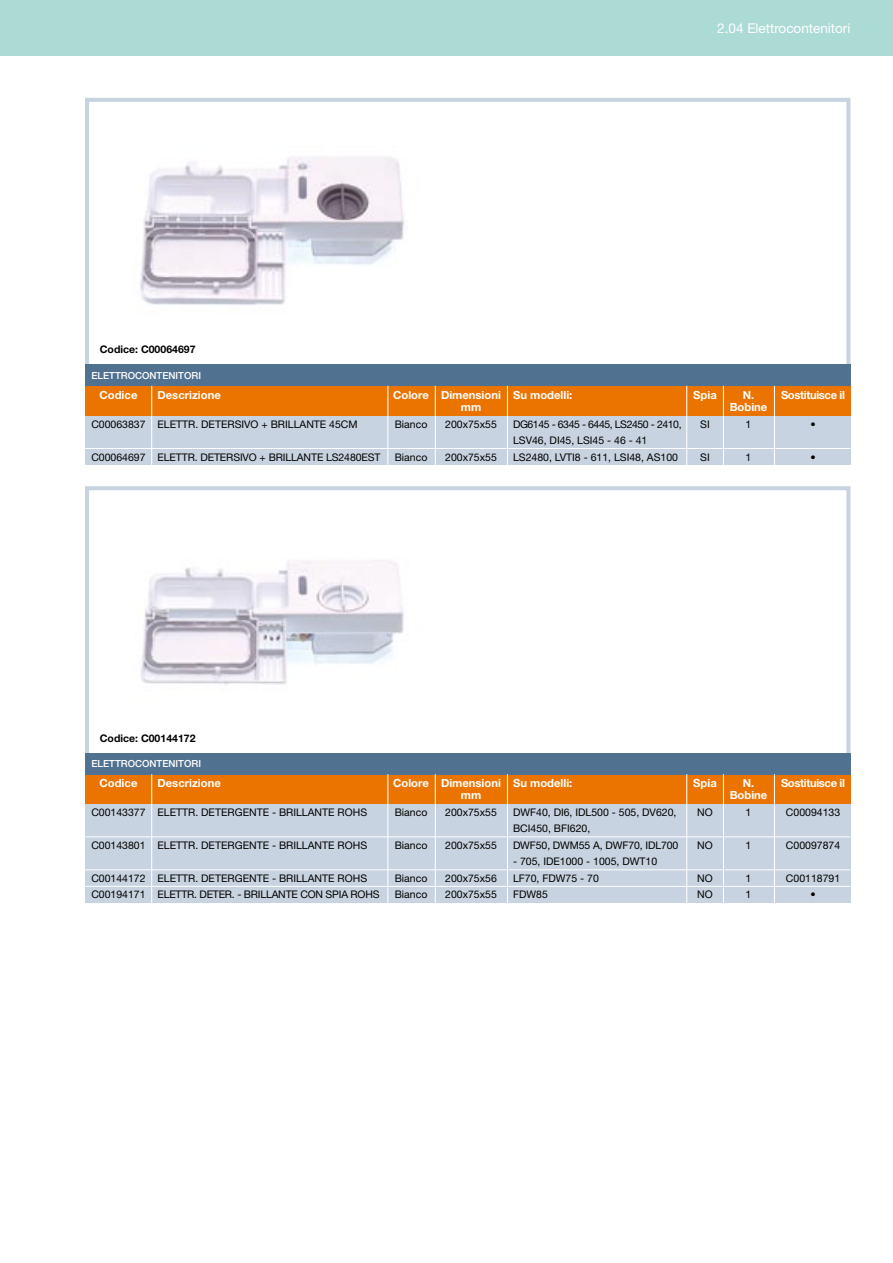
<style>
.page{position:relative;width:893px;height:1263px;background:#fff}
.page>*{position:absolute;margin:0;border:0;box-sizing:border-box;transform-origin:0 0}
.t1{font:13.5px "Helvetica Neue";color:#fff}
.t2{font:700 11.25px "Helvetica Neue";color:#fff}
.t3{font:700 11.25px "Helvetica Neue";letter-spacing:-.03em;color:#fff}
.t4{font:10.5px "Helvetica Neue";color:#000}
.t5{font:10.5px "Helvetica Neue";letter-spacing:-.02em;color:#000}
.t6{font:700 10.5px "Helvetica Neue";color:#000}
.t7{font:10.5px "Helvetica Neue";letter-spacing:-.04em;color:#000}
.t8{font:500 9.75px "Helvetica Neue";color:#fff}
</style>
<div class="page">
<div style="left:0;top:0;width:893px;height:55px;background:#acdad4"></div>
<img style="left:140px;top:157px;width:265px;height:148px">
<div style="left:85px;top:98px;width:765px;height:271px;border:4px solid #c7d3e0"></div>
<div style="left:85px;top:413px;width:765px;height:52px;background:#c7d3e0"></div>
<div style="left:85px;top:386px;width:765px;height:30px;background:#eb7400"></div>
<div style="left:85px;top:364px;width:765px;height:22px;background:#50718f"></div>
<hr style="left:85px;top:448px;width:765px;height:1px;background:#fff">
<hr style="left:151px;top:386px;width:1px;height:79px;background:#fff">
<hr style="left:387px;top:386px;width:1px;height:79px;background:#fff">
<hr style="left:507px;top:386px;width:1px;height:79px;background:#fff">
<hr style="left:435px;top:386px;width:1px;height:79px;background:#fff">
<hr style="left:774px;top:386px;width:1px;height:79px;background:#fff">
<hr style="left:723px;top:386px;width:1px;height:79px;background:#fff">
<img style="left:141px;top:560px;width:263px;height:125px">
<div style="left:85px;top:486px;width:765px;height:271px;border:4px solid #c7d3e0"></div>
<hr style="left:686px;top:386px;width:1px;height:79px;background:#fff">
<div style="left:85px;top:801px;width:765px;height:102px;background:#c7d3e0"></div>
<div style="left:85px;top:774px;width:765px;height:30px;background:#eb7400"></div>
<div style="left:85px;top:753px;width:765px;height:21px;background:#50718f"></div>
<hr style="left:85px;top:836px;width:765px;height:1px;background:#fff">
<hr style="left:151px;top:774px;width:1px;height:129px;background:#fff">
<hr style="left:387px;top:774px;width:1px;height:129px;background:#fff">
<hr style="left:507px;top:774px;width:1px;height:129px;background:#fff">
<hr style="left:435px;top:774px;width:1px;height:129px;background:#fff">
<hr style="left:774px;top:774px;width:1px;height:129px;background:#fff">
<hr style="left:723px;top:774px;width:1px;height:129px;background:#fff">
<hr style="left:686px;top:774px;width:1px;height:129px;background:#fff">
<hr style="left:85px;top:869px;width:765px;height:1px;background:#fff">
<hr style="left:85px;top:886px;width:765px;height:1px;background:#fff">
<p class="t6" style="left:100px;top:343px;width:97px">Codice: C00064697</p>
<p class="t1" style="left:717px;top:20px;width:135px">2.04 Elettrocontenitori</p>
<p class="t8" style="left:91px;top:370px;width:111px">ELETTROCONTENITORI</p>
<p class="t2" style="left:100px;top:388px;width:39px">Codice</p>
<p class="t2" style="left:157px;top:388px;width:65px">Descrizione</p>
<p class="t2" style="left:393px;top:388px;width:181px">Colore Dimensioni Su modelli:</p>
<p class="t2" style="left:693px;top:388px;width:25px">Spia</p>
<p class="t3" style="left:743px;top:388px;width:104px">N. Sostituisce il</p>
<p class="t2" style="left:461px;top:400px;width:22px">mm</p>
<p class="t2" style="left:730px;top:400px;width:39px">Bobine</p>
<p class="t4" style="left:91px;top:417px;width:268px">C00063837 ELETTR. DETERSIVO + BRILLANTE 45CM</p>
<p class="t4" style="left:395px;top:417px;width:34px">Bianco</p>
<p class="t4" style="left:445px;top:417px;width:53px">200x75x55</p>
<p class="t7" style="left:513px;top:417px;width:170px">DG6145 - 6345 - 6445, LS2450 - 2410,</p>
<p class="t4" style="left:700px;top:417px;width:6px">si</p>
<p class="t4" style="left:746px;top:417px;width:7px">1</p>
<p class="t4" style="left:810px;top:417px;width:7px">•</p>
<p class="t4" style="left:513px;top:434px;width:136px">LSV46, DI45, LSI45 - 46 - 41</p>
<p class="t4" style="left:91px;top:450px;width:291px">C00064697 ELETTR. DETERSIVO + BRILLANTE LS2480EST</p>
<p class="t4" style="left:395px;top:450px;width:34px">Bianco</p>
<p class="t4" style="left:445px;top:450px;width:53px">200x75x55</p>
<p class="t4" style="left:513px;top:450px;width:166px">LS2480, LVTI8 - 611, LSI48, AS100</p>
<p class="t4" style="left:700px;top:450px;width:6px">si</p>
<p class="t4" style="left:746px;top:450px;width:7px">1</p>
<p class="t4" style="left:810px;top:450px;width:7px">•</p>
<p class="t6" style="left:100px;top:732px;width:97px">Codice: C00144172</p>
<p class="t8" style="left:91px;top:758px;width:111px">ELETTROCONTENITORI</p>
<p class="t2" style="left:100px;top:776px;width:39px">Codice</p>
<p class="t2" style="left:157px;top:776px;width:65px">Descrizione</p>
<p class="t2" style="left:393px;top:776px;width:181px">Colore Dimensioni Su modelli:</p>
<p class="t2" style="left:693px;top:776px;width:25px">Spia</p>
<p class="t3" style="left:743px;top:776px;width:104px">N. Sostituisce il</p>
<p class="t2" style="left:461px;top:788px;width:22px">mm</p>
<p class="t2" style="left:730px;top:788px;width:39px">Bobine</p>
<p class="t4" style="left:91px;top:806px;width:277px">C00143377 ELETTR. DETERGENTE - BRILLANTE ROHS</p>
<p class="t4" style="left:395px;top:806px;width:34px">Bianco</p>
<p class="t4" style="left:445px;top:806px;width:53px">200x75x55</p>
<p class="t4" style="left:513px;top:806px;width:165px">DWF40, DI6, IDL500 - 505, DV620,</p>
<p class="t4" style="left:697px;top:806px;width:9px">no</p>
<p class="t4" style="left:746px;top:806px;width:7px">1</p>
<p class="t4" style="left:786px;top:806px;width:56px">C00094133</p>
<p class="t4" style="left:513px;top:822px;width:79px">BCI450, BFI620,</p>
<p class="t4" style="left:91px;top:839px;width:277px">C00143801 ELETTR. DETERGENTE - BRILLANTE ROHS</p>
<p class="t4" style="left:395px;top:839px;width:34px">Bianco</p>
<p class="t4" style="left:445px;top:839px;width:53px">200x75x55</p>
<p class="t4" style="left:513px;top:839px;width:167px">DWF50, DWM55 A, DWF70, IDL700</p>
<p class="t4" style="left:697px;top:839px;width:9px">no</p>
<p class="t4" style="left:746px;top:839px;width:7px">1</p>
<p class="t4" style="left:786px;top:839px;width:56px">C00097874</p>
<p class="t4" style="left:513px;top:855px;width:146px">- 705, IDE1000 - 1005, DWT10</p>
<p class="t4" style="left:91px;top:872px;width:277px">C00144172 ELETTR. DETERGENTE - BRILLANTE ROHS</p>
<p class="t4" style="left:395px;top:872px;width:34px">Bianco</p>
<p class="t4" style="left:445px;top:872px;width:53px">200x75x56</p>
<p class="t4" style="left:513px;top:872px;width:87px">LF70, FDW75 - 70</p>
<p class="t4" style="left:697px;top:872px;width:9px">no</p>
<p class="t4" style="left:746px;top:872px;width:7px">1</p>
<p class="t4" style="left:786px;top:872px;width:56px">C00118791</p>
<p class="t5" style="left:91px;top:888px;width:290px">C00194171 ELETTR. DETER. - BRILLANTE CON SPIA ROHS</p>
<p class="t4" style="left:395px;top:888px;width:34px">Bianco</p>
<p class="t4" style="left:445px;top:888px;width:53px">200x75x55</p>
<p class="t4" style="left:513px;top:888px;width:36px">FDW85</p>
<p class="t4" style="left:697px;top:888px;width:9px">no</p>
<p class="t4" style="left:746px;top:888px;width:7px">1</p>
<p class="t4" style="left:810px;top:888px;width:7px">•</p>
</div>
